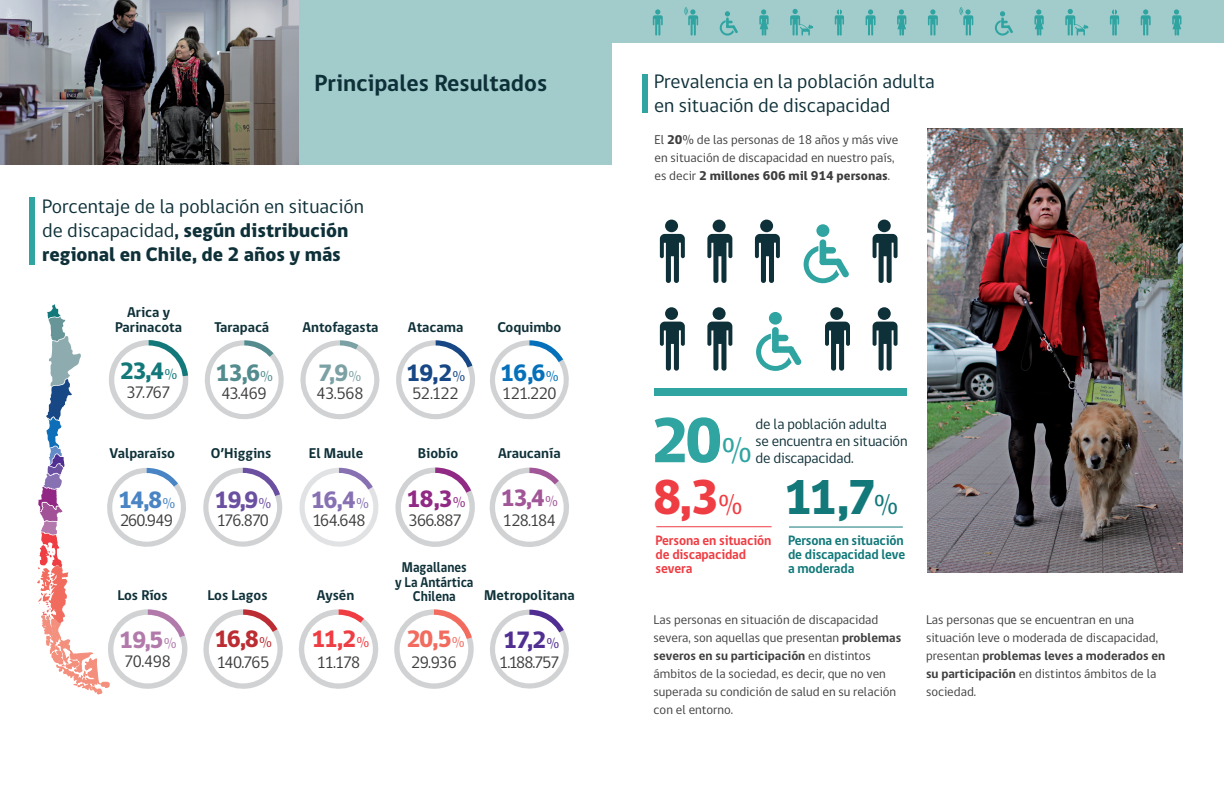
<style>
.page{position:relative;width:1224px;height:792px;background:#fff}
.page>*{position:absolute;margin:0;border:0;box-sizing:border-box;transform-origin:0 0}
.t1{font:800 65px "gob CL";color:#2fa4a1}
.t2{font:800 50px "gob CL";color:#127879}
.t3{font:800 50px "gob CL";color:#ee3d43}
.t4{font:800 24.2px "gob CL";color:#538b8e}
.t5{font:800 24.2px "gob CL";color:#174784}
.t6{font:800 24.2px "gob CL";color:#0671ba}
.t7{font:800 24.2px "gob CL";color:#4984c4}
.t8{font:800 24.2px "gob CL";color:#6b4fa0}
.t9{font:800 24.2px "gob CL";color:#8771b3}
.t10{font:800 24.2px "gob CL";color:#912a84}
.t11{font:800 24.2px "gob CL";color:#a15697}
.t12{font:800 24.2px "gob CL";color:#bb2d32}
.t13{font:800 24.2px "gob CL";color:#ee3d43}
.t14{font:800 24.2px "gob CL";color:#f26b5f}
.t15{font:800 24.2px "gob CL";color:#502e92}
.t16{font:800 24.2px "gob CL";color:#b27aab}
.t17{font:800 24.2px "gob CL";color:#127879}
.t18{font:800 24.2px "gob CL";color:#7ca1a4}
.t19{font:700 24px "gob CL";color:#0e3038}
.t20{font:20px/24px "gob CL";color:#0e3038}
.t21{font:16.9px "gob CL";letter-spacing:-.04em;color:#3e3e3f}
.t22{font:15px "gob CL";letter-spacing:-.01em;color:#0e3038}
.t23{font:700 14.5px/14.5px "gob CL";color:#0e3038;text-align:center}
.t24{font:700 14.5px/14.5px "gob CL";color:#0e3038;text-align:center;scale:.9 1}
.t25{font:700 14px/14px "gob CL";letter-spacing:-.01em;color:#127879;scale:.95 1}
.t26{font:700 14px/14px "gob CL";letter-spacing:-.01em;color:#ee3d43;scale:.95 1}
.t27{font:13px/18px "gob CL";color:#3e3e3f}
.s1{font-weight:700}
.s2{font-weight:800}
.s3{font-weight:400;font-size:14.5px}
.s4{font-weight:400;font-size:35px}
.s5{font-weight:400;font-size:28px}
</style>
<div class="page">
<div style="left:0;top:0;width:612px;height:164px;background:#a2cccc"></div>
<img style="left:0;top:0;width:299px;height:164px">
<div style="left:612px;top:0;width:612px;height:43px;background:#a2cccc"></div>
<svg style="left:300px;top:340px;width:80px;height:80px"></svg>
<div style="left:306px;top:345px;width:68px;height:69px;background:#fff;border-radius:50%"></div>
<svg style="left:396px;top:340px;width:173px;height:80px"></svg>
<div style="left:495px;top:345px;width:69px;height:69px;background:#fff;border-radius:50%"></div>
<svg style="left:299px;top:468px;width:80px;height:79px"></svg>
<div style="left:305px;top:473px;width:68px;height:69px;background:#fff;border-radius:50%"></div>
<svg style="left:395px;top:468px;width:174px;height:79px"></svg>
<div style="left:495px;top:473px;width:69px;height:69px;background:#fff;border-radius:50%"></div>
<svg style="left:299px;top:609px;width:80px;height:80px"></svg>
<div style="left:304px;top:615px;width:69px;height:68px;background:#fff;border-radius:50%"></div>
<svg style="left:394px;top:609px;width:80px;height:80px"></svg>
<div style="left:400px;top:615px;width:68px;height:68px;background:#fff;border-radius:50%"></div>
<svg style="left:490px;top:610px;width:79px;height:79px"></svg>
<div style="left:495px;top:615px;width:69px;height:68px;background:#fff;border-radius:50%"></div>
<svg style="left:37px;top:304px;width:247px;height:391px"></svg>
<img style="left:928px;top:129px;width:255px;height:444px">
<div style="left:769px;top:312px;width:13px;height:13px;background:#2fa4a1;border-radius:50%"></div>
<div style="left:772px;top:327px;width:7px;height:26px;background:#2fa4a1;border-radius:3px"></div>
<svg style="left:756px;top:334px;width:46px;height:37px"></svg>
<div style="left:665px;top:307px;width:13px;height:13px;background:#0e3038;border-radius:50%"></div>
<svg style="left:660px;top:322px;width:25px;height:49px"></svg>
<div style="left:713px;top:307px;width:13px;height:13px;background:#0e3038;border-radius:50%"></div>
<svg style="left:707px;top:322px;width:25px;height:49px"></svg>
<div style="left:830px;top:307px;width:13px;height:13px;background:#0e3038;border-radius:50%"></div>
<svg style="left:825px;top:322px;width:25px;height:49px"></svg>
<div style="left:878px;top:307px;width:13px;height:13px;background:#0e3038;border-radius:50%"></div>
<svg style="left:873px;top:322px;width:25px;height:49px"></svg>
<div style="left:816px;top:224px;width:13px;height:13px;background:#2fa4a1;border-radius:50%"></div>
<div style="left:820px;top:239px;width:6px;height:26px;background:#2fa4a1;border-radius:3px"></div>
<svg style="left:804px;top:246px;width:45px;height:37px"></svg>
<div style="left:665px;top:220px;width:13px;height:12px;background:#0e3038;border-radius:50%"></div>
<svg style="left:660px;top:234px;width:25px;height:49px"></svg>
<div style="left:713px;top:220px;width:13px;height:12px;background:#0e3038;border-radius:50%"></div>
<svg style="left:707px;top:234px;width:25px;height:49px"></svg>
<div style="left:760px;top:220px;width:13px;height:12px;background:#0e3038;border-radius:50%"></div>
<svg style="left:755px;top:234px;width:25px;height:49px"></svg>
<div style="left:878px;top:220px;width:13px;height:12px;background:#0e3038;border-radius:50%"></div>
<svg style="left:873px;top:234px;width:25px;height:49px"></svg>
<div style="left:654px;top:388px;width:253px;height:8px;background:#2fa4a1"></div>
<hr style="left:656px;top:526px;width:116px;height:1px;background:#ee3d43">
<hr style="left:789px;top:527px;width:114px;height:1px;background:#127879">
<svg style="left:720px;top:11px;width:18px;height:25px"></svg>
<svg style="left:684px;top:7px;width:14px;height:29px"></svg>
<svg style="left:790px;top:9px;width:23px;height:27px"></svg>
<svg style="left:759px;top:9px;width:10px;height:27px"></svg>
<svg style="left:866px;top:9px;width:10px;height:27px"></svg>
<svg style="left:653px;top:9px;width:10px;height:27px"></svg>
<svg style="left:897px;top:9px;width:9px;height:27px"></svg>
<svg style="left:835px;top:9px;width:9px;height:27px"></svg>
<svg style="left:995px;top:11px;width:18px;height:25px"></svg>
<svg style="left:959px;top:7px;width:14px;height:29px"></svg>
<svg style="left:1065px;top:9px;width:24px;height:27px"></svg>
<svg style="left:1034px;top:9px;width:10px;height:27px"></svg>
<svg style="left:1141px;top:9px;width:10px;height:27px"></svg>
<svg style="left:928px;top:9px;width:10px;height:27px"></svg>
<svg style="left:1172px;top:9px;width:9px;height:27px"></svg>
<svg style="left:1110px;top:9px;width:9px;height:27px"></svg>
<div style="left:30px;top:197px;width:5px;height:68px;background:#2fa4a1"></div>
<div style="left:642px;top:74px;width:5px;height:39px;background:#2fa4a1"></div>
<p class="t19" style="left:315px;top:67px;width:234px">Principales Resultados</p>
<p class="t20" style="left:42px;top:194px;width:323px">Porcentaje de la población en situación de discapacidad<span class="s1">,</span> <span class="s2">según distribución regional en Chile, de 2 años y más</span></p>
<p class="t23" style="left:115px;top:305px;width:69px">Arica y<br>Parinacota</p>
<p class="t17" style="left:120px;top:354px;width:59px">23,4<span class="s3">%</span></p>
<p class="t21" style="left:127px;top:381px;width:46px">37.767</p>
<p class="t23" style="left:215px;top:320px;width:56px">Tarapacá</p>
<p class="t4" style="left:215px;top:356px;width:59px">13,6<span class="s3">%</span></p>
<p class="t21" style="left:221px;top:382px;width:47px">43.469</p>
<p class="t23" style="left:303px;top:320px;width:78px">Antofagasta</p>
<p class="t18" style="left:318px;top:356px;width:45px">7,9<span class="s3">%</span></p>
<p class="t21" style="left:316px;top:382px;width:49px">43.568</p>
<p class="t23" style="left:408px;top:320px;width:57px">Atacama</p>
<p class="t5" style="left:406px;top:356px;width:61px">19,2<span class="s3">%</span></p>
<p class="t21" style="left:413px;top:382px;width:48px">52.122</p>
<p class="t23" style="left:497px;top:320px;width:66px">Coquimbo</p>
<p class="t6" style="left:500px;top:356px;width:60px">16,6<span class="s3">%</span></p>
<p class="t21" style="left:502px;top:382px;width:56px">121.220</p>
<p class="t23" style="left:110px;top:446px;width:67px">Valparaíso</p>
<p class="t23" style="left:211px;top:446px;width:62px">O’Higgins</p>
<p class="t23" style="left:309px;top:446px;width:56px">El Maule</p>
<p class="t23" style="left:418px;top:446px;width:42px">Biobío</p>
<p class="t23" style="left:498px;top:446px;width:64px">Araucanía</p>
<p class="t7" style="left:118px;top:483px;width:59px">14,8<span class="s3">%</span></p>
<p class="t21" style="left:120px;top:509px;width:54px">260.949</p>
<p class="t8" style="left:214px;top:483px;width:59px">19,9<span class="s3">%</span></p>
<p class="t21" style="left:217px;top:509px;width:54px">176.870</p>
<p class="t9" style="left:311px;top:483px;width:60px">16,4<span class="s3">%</span></p>
<p class="t21" style="left:312px;top:509px;width:55px">164.648</p>
<p class="t10" style="left:406px;top:483px;width:61px">18,3<span class="s3">%</span></p>
<p class="t21" style="left:409px;top:509px;width:55px">366.887</p>
<p class="t11" style="left:501px;top:481px;width:59px">13,4<span class="s3">%</span></p>
<p class="t21" style="left:503px;top:509px;width:54px">128.184</p>
<p class="t23" style="left:118px;top:589px;width:52px">Los Ríos</p>
<p class="t16" style="left:119px;top:623px;width:59px">19,5<span class="s3">%</span></p>
<p class="t21" style="left:125px;top:650px;width:48px">70.498</p>
<p class="t23" style="left:208px;top:589px;width:61px">Los Lagos</p>
<p class="t12" style="left:214px;top:623px;width:59px">16,8<span class="s3">%</span></p>
<p class="t21" style="left:217px;top:650px;width:54px">140.765</p>
<p class="t23" style="left:317px;top:589px;width:39px">Aysén</p>
<p class="t13" style="left:311px;top:623px;width:60px">11,2<span class="s3">%</span></p>
<p class="t21" style="left:317px;top:650px;width:45px">11.178</p>
<p class="t24" style="left:402px;top:561px;width:74px">Magallanes</p>
<p class="t24" style="left:395px;top:575px;width:89px">y La Antártica<br>Chilena</p>
<p class="t14" style="left:406px;top:623px;width:60px">20,5<span class="s3">%</span></p>
<p class="t21" style="left:411px;top:650px;width:47px">29.936</p>
<p class="t23" style="left:484px;top:589px;width:92px">Metropolitana</p>
<p class="t15" style="left:503px;top:624px;width:58px">17,2<span class="s3">%</span></p>
<p class="t21" style="left:499px;top:650px;width:62px">1.188.757</p>
<p class="t20" style="left:654px;top:70px;width:282px">Prevalencia en la población adulta</p>
<p class="t20" style="left:654px;top:94px;width:238px">en situación de discapacidad</p>
<p class="t27" style="left:655px;top:131px;width:245px">El <span class="s2">20</span>% de las personas de 18 años y más vive en situación de discapacidad en nuestro país, es decir <span class="s2">2 millones 606 mil 914 personas</span>.</p>
<p class="t1" style="left:651px;top:396px;width:103px">20<span class="s4">%</span></p>
<p class="t22" style="left:756px;top:413px;width:133px">de la población adulta</p>
<p class="t22" style="left:756px;top:430px;width:153px">se encuentra en situación</p>
<p class="t22" style="left:756px;top:447px;width:100px">de discapacidad.</p>
<p class="t3" style="left:653px;top:463px;width:92px">8,3<span class="s5">%</span></p>
<p class="t2" style="left:783px;top:463px;width:117px">11,7<span class="s5">%</span></p>
<p class="t25" style="left:788px;top:534px;width:125px">Persona en situación de discapacidad leve</p>
<p class="t25" style="left:788px;top:562px;width:71px">a moderada</p>
<p class="t26" style="left:656px;top:534px;width:123px">Persona en situación de discapacidad severa</p>
<p class="t27" style="left:654px;top:611px;width:249px">Las personas en situación de discapacidad severa, son aquellas que presentan <span class="s1">problemas severos en su participación</span> en distintos ámbitos de la sociedad, es decir, que no ven superada su condición de salud en su relación con el entorno.</p>
<p class="t27" style="left:926px;top:611px;width:241px">Las personas que se encuentran en una situación leve o moderada de discapacidad, presentan <span class="s1">problemas leves a moderados en su participación</span> en distintos ámbitos de la sociedad.</p>
</div>
